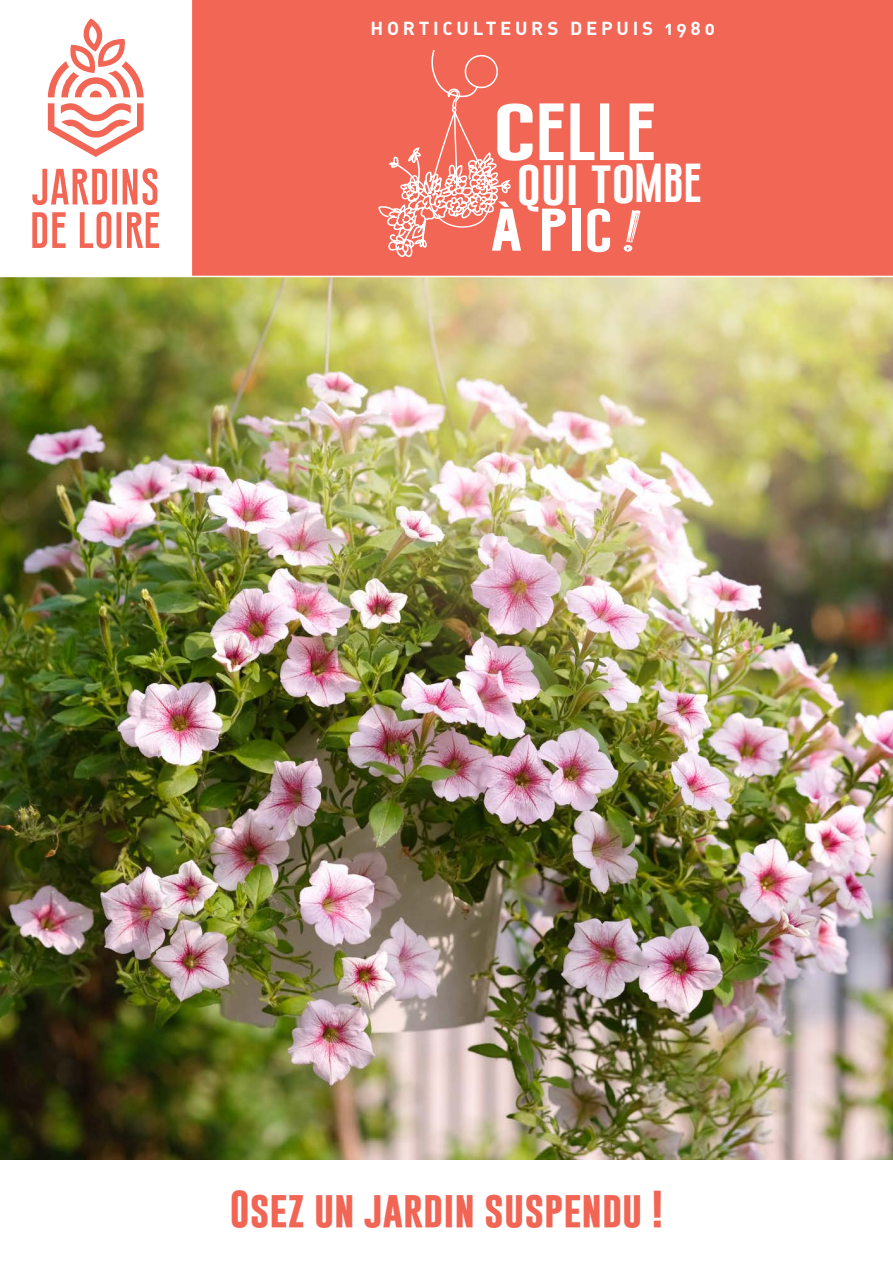
<style>
.page{position:relative;width:893px;height:1263px;background:#fff}
.page>*{position:absolute;margin:0;border:0;box-sizing:border-box;transform-origin:0 0}
.t1{font:59.1px "Gobold Extra 1";color:#fff;scale:1.14 1}
.t2{font:43.95px "Gobold Extra 1";color:#fff;scale:1.4 1}
.t3{font:41.4px "Gobold Extra 1";color:#fff;scale:1.16 1}
.t4{font:700 37.5px "Gobold";color:#f16555}
.t5{font:18.6px "DIN Bold Alternate";letter-spacing:.2em;color:#fff}
.s1{font-size:57.9px}
.s2{font-size:39.15px}
.s3{font-size:40.05px}
.s4{font-size:44.1px}
</style>
<div class="page">
<img style="left:0;top:277px;width:893px;height:883px">
<div style="left:0;top:0;width:893px;height:276px;background:#f26656"></div>
<svg style="left:0;top:0;width:192px;height:276px;background:#fce6e3"></svg>
<svg style="left:378px;top:49px;width:134px;height:208px"></svg>
<svg style="left:624px;top:210px;width:16px;height:42px"></svg>
<div style="left:497px;top:232px;width:20px;height:9px;background:#fff"></div>
<p class="t5" style="left:371px;top:16px;width:346px">HORTICULTEURS DEPUIS 1980</p>
<h1 class="t1" style="left:492px;top:94px;width:145px"><span class="s1">C</span>ELLE</h1>
<h3 class="t3" style="left:517px;top:159px;width:161px">QUI <span class="s2">TO</span><span class="s3">MBE</span></h3>
<h2 class="t2" style="left:490px;top:201px;width:89px">À PI<span class="s4">C</span></h2>
<p class="t4" style="left:230px;top:1184px;width:435px">OSEZ UN JARDIN SUSPENDU !</p>
</div>
